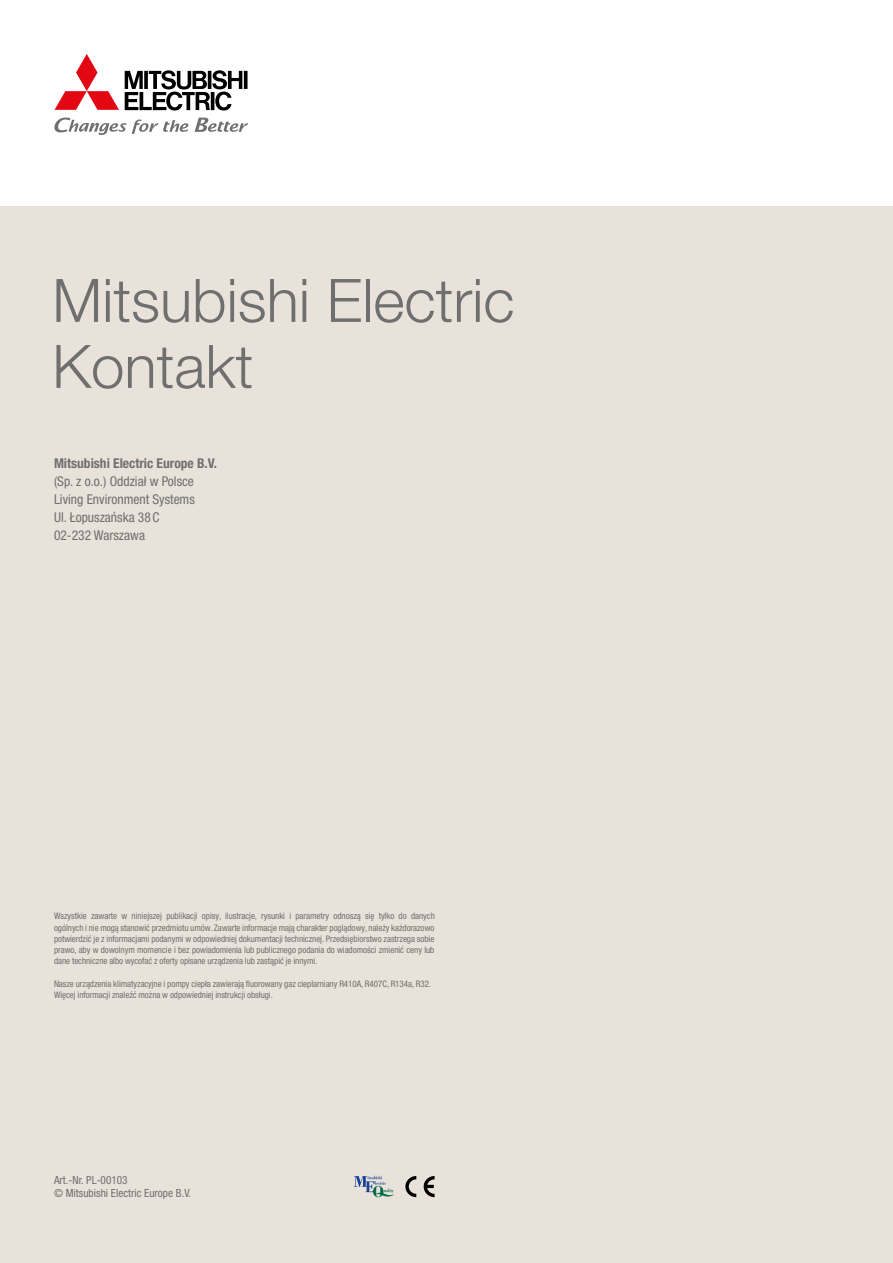
<style>
.page{position:relative;width:893px;height:1263px;background:#fff}
.page>*{position:absolute;margin:0;border:0;box-sizing:border-box;transform-origin:0 0}
.t1{font:300 60px/66px "Helvetica Neue LT Pro";color:#706f6f}
.t2{font:condensed 13.5px/18px "Helvetica Neue LT Pro";color:#706f6f}
.t3{font:700 condensed 13.5px "Helvetica Neue LT Pro";color:#706f6f}
.t4{font:condensed 11.25px/13.5px "Helvetica Neue LT Pro";color:#706f6f}
.t5{font:condensed 9px/11.2px "Helvetica Neue LT Pro";letter-spacing:-.005em;color:#706f6f;text-align:justify}
</style>
<div class="page">
<svg style="left:54px;top:118px;width:194px;height:17px"></svg>
<svg style="left:55px;top:54px;width:64px;height:56px"></svg>
<svg style="left:125px;top:70px;width:123px;height:41px"></svg>
<div style="left:0;top:207px;width:893px;height:1056px;background:#e8e2da"></div>
<svg style="left:354px;top:1176px;width:40px;height:21px"></svg>
<svg style="left:405px;top:1176px;width:11px;height:21px"></svg>
<svg style="left:424px;top:1176px;width:11px;height:21px"></svg>
<h1 class="t1" style="left:52px;top:266px;width:464px">Mitsubishi Electric<br>Kontakt</h1>
<h2 class="t3" style="left:54px;top:455px;width:165px">Mitsubishi Electric Europe B.V.</h2>
<h2 class="t2" style="left:54px;top:472px;width:142px">(Sp. z o.o.) Oddział w Polsce<br>Living Environment Systems<br>Ul. Łopuszańska 38C<br>02-232 Warszawa</h2>
<p class="t5" style="left:54px;top:910px;width:382px">Wszystkie zawarte w niniejszej publikacji opisy, ilustracje, rysunki i parametry odnoszą się tylko do danych ogólnych i nie mogą stanowić przedmiotu umów. Zawarte informacje mają charakter poglądowy, należy każdorazowo potwierdzić je z informacjami podanymi w odpowiedniej dokumentacji technicznej. Przedsiębiorstwo zastrzega sobie prawo, aby w dowolnym momencie i bez powiadomienia lub publicznego podania do wiadomości zmienić ceny lub dane techniczne albo wycofać z oferty opisane urządzenia lub zastąpić je innymi.</p>
<p class="t5" style="left:54px;top:978px;width:379px">Nasze urządzenia klimatyzacyjne i pompy ciepła zawierają fluorowany gaz cieplarniany R410A, R407C, R134a, R32.<br>Więcej informacji znaleźć można w odpowiedniej instrukcji obsługi.</p>
<p class="t4" style="left:54px;top:1173px;width:139px">Art.-Nr. PL-00103<br>© Mitsubishi Electric Europe B.V.</p>
</div>
